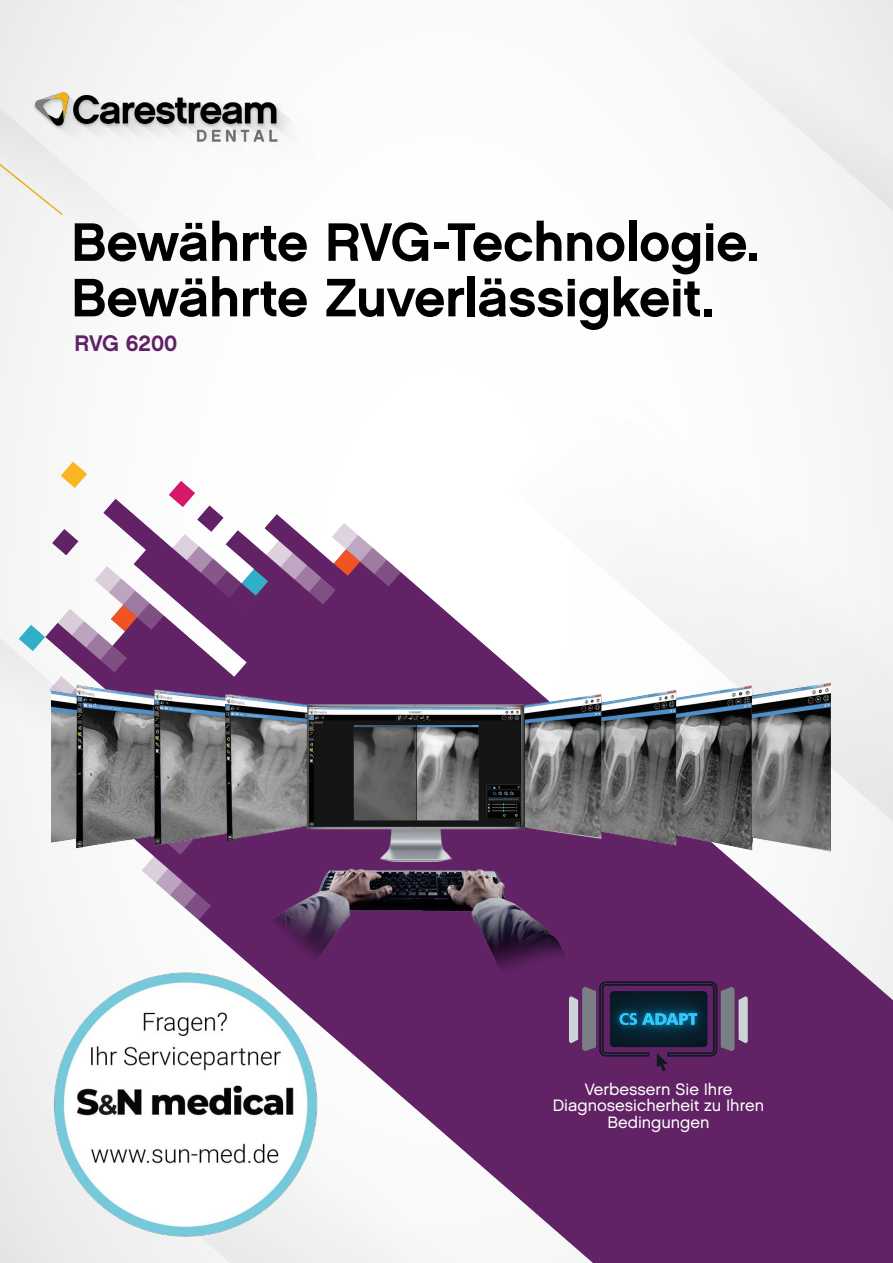
<style>
.page{position:relative;width:893px;height:1263px;background:#fbfbfb}
.page>*{position:absolute;margin:0;border:0;box-sizing:border-box;transform-origin:0 0}
.Header_-_Main{font:54px "Chalet New York Nineteen Sixty";letter-spacing:-.01em;color:#000}
.Product_Header{font:22.5px "Chalet New York Nineteen Sixty";color:#612166}
.t1{font:16.5px/16.5px "Chalet London Nineteen Sixty";color:#fff;text-align:center}
</style>
<div class="page">
<img style="left:9px;top:70px;width:280px;height:113px">
<img style="left:0;top:461px;width:893px;height:802px">
<svg style="left:0;top:99px;width:64px;height:117px"></svg>
<img style="left:51px;top:631px;width:821px;height:369px">
<svg style="left:569px;top:981px;width:179px;height:90px;background:#453b5e"></svg>
<img style="left:50px;top:969px;width:271px;height:271px">
<p class="Header_-_Main" style="left:71px;top:208px;width:690px">Bewährte RVG-Technologie.</p>
<p class="Header_-_Main" style="left:71px;top:264px;width:645px">Bewährte Zuverlässigkeit.</p>
<p class="Product_Header" style="left:74px;top:329px;width:105px">RVG 6200</p>
<p class="t1" style="left:553px;top:1081px;width:213px">Verbessern Sie Ihre<br>Diagnosesicherheit zu Ihren<br>Bedingungen</p>
</div>
